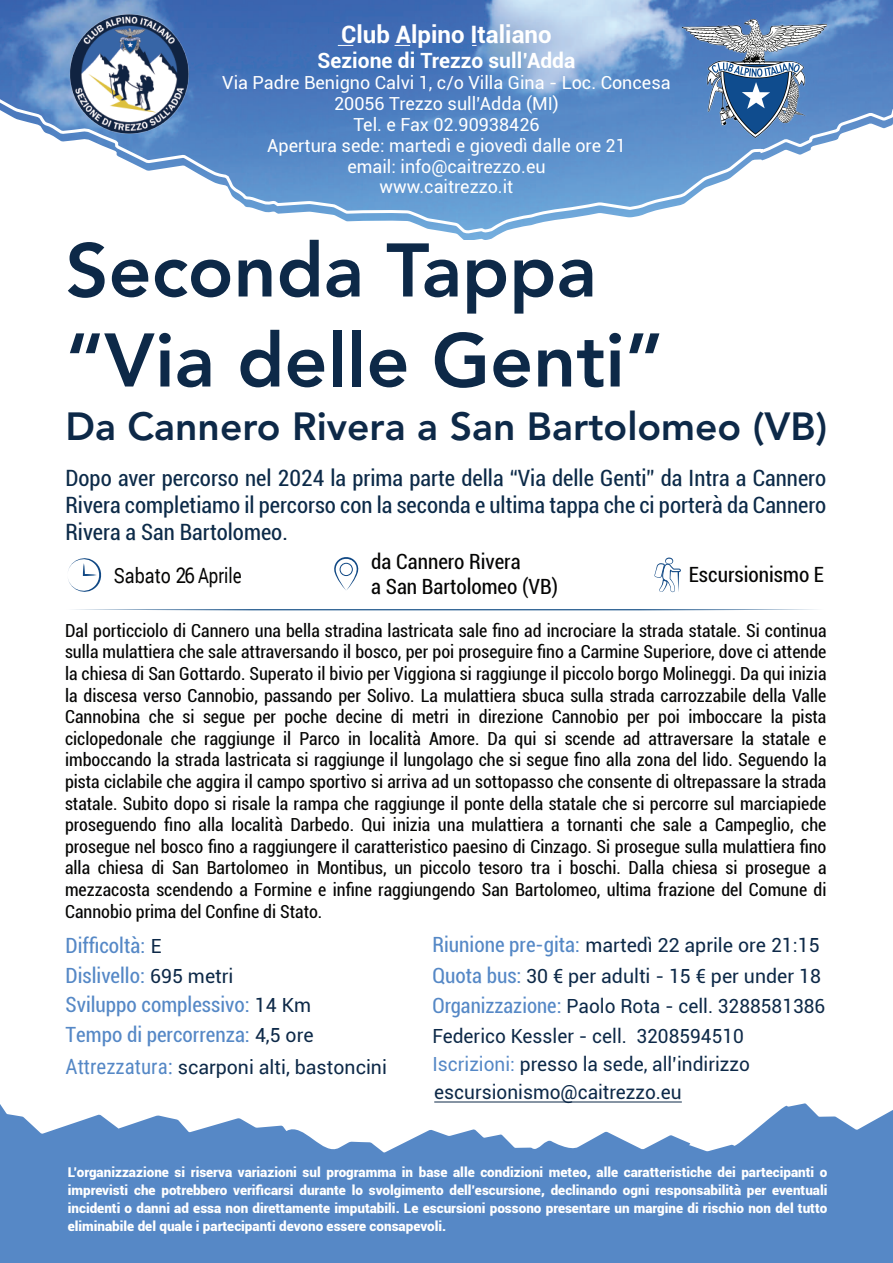
<style>
.page{position:relative;width:893px;height:1263px;background:#fff}
.page>*{position:absolute;margin:0;border:0;box-sizing:border-box;transform-origin:0 0}
.t1{font:800 75px/90px "Avenir LT Std";color:#0d2948}
.t2{font:800 39px "Avenir LT Std";color:#0d2948}
.t3{font:700 24px "Roboto";color:#fff}
.t4{font:condensed 22.5px/27px "Roboto";color:#0c2a48;text-align:justify}
.t5{font:condensed 21px/30px "Roboto";color:#5588c6}
.t6{font:condensed 21px/25.2px "Roboto";color:#050504}
.t7{font:700 21px "Roboto";color:#fff}
.t8{font:21px "Roboto";color:#050504;scale:.85 1}
.t9{font:19.5px/29.2px "Roboto";color:#0d2948}
.t10{font:condensed 18px/21.6px "Roboto";color:#050504;text-align:justify}
.t11{font:18px/21px "Roboto";color:#fff;text-align:center}
.t12{font:900 13.5px/18px "Roboto";color:#fff;text-align:justify}
.s1{font-size:21.75px}
.s2{font-stretch:normal}
.s3{font-stretch:normal;font-size:19.5px;color:#0d2948}
.s4{font-family:"Roboto Condensed";font-size:21px;color:#5588c6}
.s5{font-stretch:condensed;font-size:21px;color:#5588c6}
.s6{font-size:21px;color:#5588c6}
.s7{color:#5588c6}
</style>
<div class="page">
<svg style="left:0;top:1102px;width:893px;height:161px;fill:#5688c6"></svg>
<img style="left:0;top:0;width:893px;height:81px">
<svg style="left:0;top:81px;width:893px;height:159px"></svg>
<img style="left:65px;top:10px;width:127px;height:128px">
<img style="left:683px;top:19px;width:143px;height:122px">
<svg style="left:338px;top:45px;width:15px;height:1px"></svg>
<svg style="left:395px;top:45px;width:15px;height:1px"></svg>
<hr style="left:434px;top:1101px;width:248px;height:1px;background:#0d2948">
<svg style="left:334px;top:557px;width:25px;height:33px"></svg>
<div style="left:340px;top:563px;width:13px;height:13px;border:1px solid #104884;border-radius:50%"></div>
<svg style="left:654px;top:557px;width:27px;height:35px"></svg>
<svg style="left:68px;top:558px;width:34px;height:34px"></svg>
<svg style="left:74px;top:609px;width:743px;height:2px"></svg>
<h3 class="t3" style="left:341px;top:17px;width:212px">Club Alpino Italiano</h3>
<p class="t7" style="left:318px;top:46px;width:259px">Sezione di Trezzo sull’Adda</p>
<p class="t11" style="left:222px;top:72px;width:450px">Via Padre Benigno Calvi 1, c/o Villa Gina - Loc. Concesa 20056 Trezzo sull’Adda (MI)<br>Tel. e Fax 02.90938426<br>Apertura sede: martedì e giovedì dalle ore 21<br>email: info@caitrezzo.eu</p>
<p class="t11" style="left:380px;top:175px;width:135px">www.caitrezzo.it</p>
<h1 class="t1" style="left:65px;top:226px;width:600px">Seconda Tappa “Via delle Genti”</h1>
<h2 class="t2" style="left:65px;top:404px;width:763px">Da Cannero Rivera a San Bartolomeo (VB)</h2>
<p class="t4" style="left:65px;top:464px;width:762px">Dopo aver percorso nel 2024 la prima parte della “Via delle Genti” da Intra a Cannero Rivera completiamo il percorso con la seconda e ultima tappa che ci porterà da Cannero Rivera a San Bartolomeo.</p>
<p class="t6" style="left:371px;top:548px;width:188px">da Cannero Rivera<br>a San Bartolomeo (VB)</p>
<p class="t8" style="left:114px;top:561px;width:152px">Sabato <span class="s1">26</span> Aprile</p>
<p class="t6" style="left:689px;top:561px;width:137px">Escursionismo E</p>
<p class="t10" style="left:65px;top:619px;width:763px">Dal porticciolo di Cannero una bella stradina lastricata sale fino ad incrociare la strada statale. Si continua sulla mulattiera che sale attraversando il bosco, per poi proseguire fino a Carmine Superiore, dove ci attende la chiesa di San Gottardo. Superato il bivio per Viggiona si raggiunge il piccolo borgo Molineggi. Da qui inizia la discesa verso Cannobio, passando per Solivo. La mulattiera sbuca sulla strada carrozzabile della Valle Cannobina che si segue per poche decine di metri in direzione Cannobio per poi imboccare la pista ciclopedonale che raggiunge il Parco in località Amore. Da qui si scende ad attraversare la statale e imboccando la strada lastricata si raggiunge il lungolago che si segue fino alla zona del lido. Seguendo la pista ciclabile che aggira il campo sportivo si arriva ad un sottopasso che consente di oltrepassare la strada statale. Subito dopo si risale la rampa che raggiunge il ponte della statale che si percorre sul marciapiede proseguendo fino alla località Darbedo. Qui inizia una mulattiera a tornanti che sale a Campeglio, che prosegue nel bosco fino a raggiungere il caratteristico paesino di Cinzago. Si prosegue sulla mulattiera fino alla chiesa di San Bartolomeo in Montibus, un piccolo tesoro tra i boschi. Dalla chiesa si prosegue a mezzacosta scendendo a Formine e infine raggiungendo San Bartolomeo, ultima frazione del Comune di Cannobio prima del Confine di Stato.</p>
<p class="t5" style="left:66px;top:929px;width:250px">Difficoltà<span class="s2">:</span> <span class="s3">E<br></span>Dislivello: <span class="s3">695 metri<br></span>Sviluppo complessivo: <span class="s3">14 Km<br></span>Tempo di percorrenza: <span class="s3">4,5 ore</span></p>
<p class="t9" style="left:66px;top:1052px;width:323px"><span class="s4">Attrezzatura:</span> scarponi alti, bastoncini</p>
<p class="t9" style="left:432px;top:930px;width:394px"><span class="s5">Riunione pre-gita</span><span class="s6">:</span> martedì 22 aprile ore 21:15<br><span class="s5">Quota bus:</span> 30 € per adulti - 15 € per under 18<br><span class="s5">Organizzazione:</span> Paolo Rota - cell. 3288581386<br>Federico Kessler - cell. 3208594510<br><span class="s7">Iscrizioni:</span> presso la sede, all’indirizzo escursionismo@caitrezzo.eu</p>
<p class="t12" style="left:68px;top:1163px;width:761px">L’organizzazione si riserva variazioni sul programma in base alle condizioni meteo, alle caratteristiche dei partecipanti o imprevisti che potrebbero verificarsi durante lo svolgimento dell’escursione, declinando ogni responsabilità per eventuali incidenti o danni ad essa non direttamente imputabili. Le escursioni possono presentare un margine di rischio non del tutto eliminabile del quale i partecipanti devono essere consapevoli.</p>
</div>
